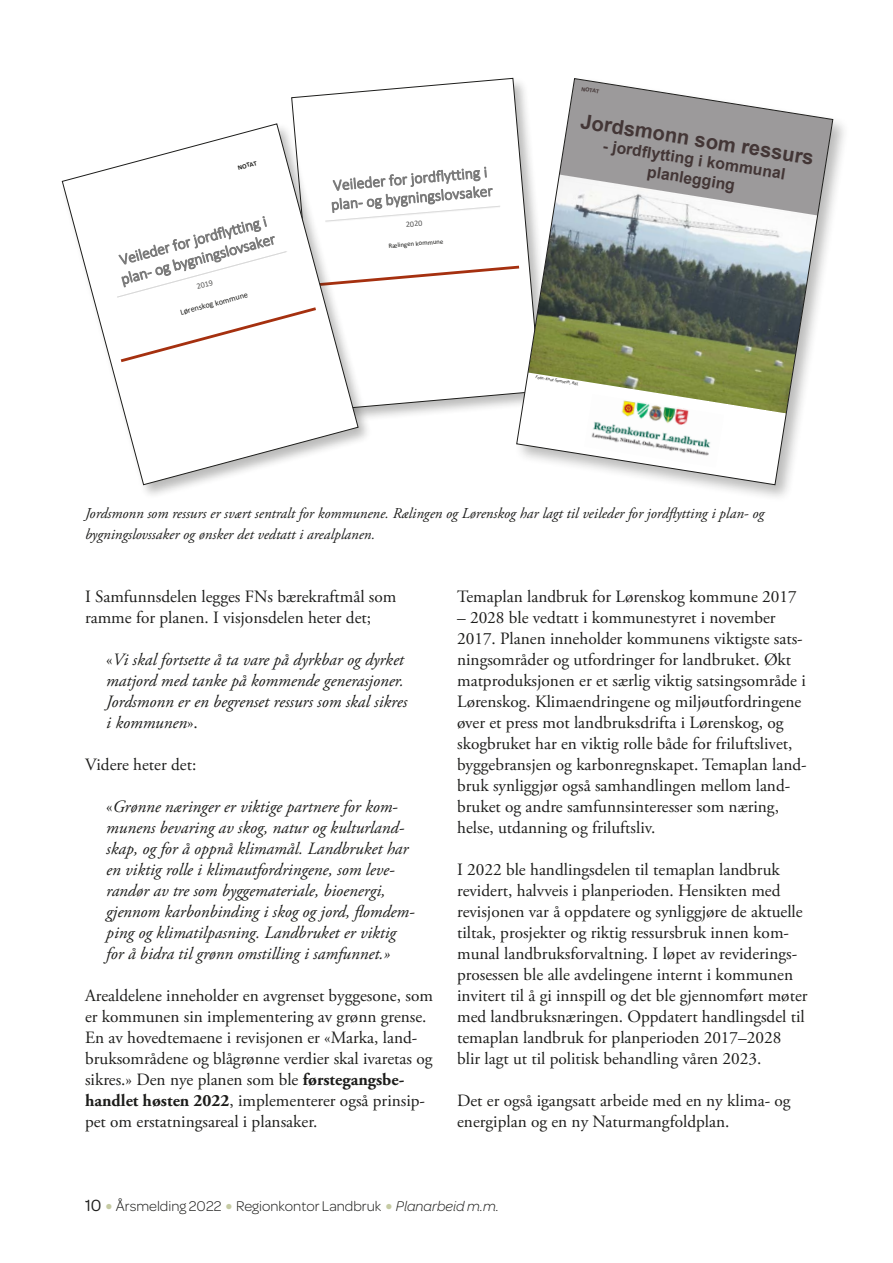
<style>
.page{position:relative;width:893px;height:1263px;background:#fff}
.page>*{position:absolute;margin:0;border:0;box-sizing:border-box;transform-origin:0 0}
.t1{font:700 20.25px "Arial";color:#433636}
.t2{font:17.25px/21px "Adobe Garamond Pro";color:#1d1d1b}
.t3{font:italic 17.25px/21px "Adobe Garamond Pro";color:#1d1d1b}
.t4{font:700 15.75px/18.9px "Arial";color:#433636;text-align:center}
.t5{font:300 15.6px/19px "Calibri";color:#7b7b7b}
.t6{font:italic 15px/21px "Adobe Garamond Pro";color:#1d1d1b}
.t7{font:300 15px "Omnes";color:#1d1d1b}
.t8{font:8.25px "Calibri";color:#1d1d1b}
.t9{font:8.25px "Calibri";color:#565655}
.t10{font:6.75px "Calibri";color:#1d1d1b}
.t11{font:700 6.75px "Calibri";color:#1d1d1b}
.t12{font:700 6.15px "Calibri";color:#433636}
.t13{font:italic 4.35px "Calibri";color:#1d1d1b}
.s1{font-style:normal}
.s2{font-weight:700}
.s3{font-weight:400;font-size:17.25px}
.s4{font-size:30px;color:#c6cba4}
.s5{font-style:italic}
</style>
<div class="page">
<div style="left:290px;top:76px;width:265px;height:349px;background:#1d1d1b;opacity:.3"></div>
<svg style="left:291px;top:78px;width:223px;height:333px"></svg>
<div style="left:514px;top:76px;width:336px;height:426px;background:#1d1d1b;opacity:.3"></div>
<svg style="left:516px;top:78px;width:317px;height:407px"></svg>
<div style="left:61px;top:122px;width:312px;height:377px;background:#1d1d1b;opacity:.3"></div>
<svg style="left:358px;top:266px;width:161px;height:96px"></svg>
<svg style="left:62px;top:123px;width:296px;height:362px"></svg>
<p class="t11" style="left:237px;top:163px;width:21px;rotate:-15deg">NOTAT</p>
<p class="t5" style="left:114px;top:252px;width:161px;rotate:-15deg">Veileder for jordflytting i plan- og bygningslovsaker</p>
<p class="t9" style="left:195px;top:281px;width:18px;rotate:-15deg">2019</p>
<p class="t8" style="left:179px;top:307px;width:71px;rotate:-15deg">Lørenskog kommune</p>
<p class="t5" style="left:329px;top:176px;width:164px;rotate:-5deg">Veileder for jordflytting i plan- og bygningslovsaker</p>
<p class="t9" style="left:405px;top:219px;width:18px;rotate:-5deg">2020</p>
<p class="t10" style="left:388px;top:241px;width:56px;rotate:-5deg">Rælingen kommune</p>
<p class="t12" style="left:582px;top:84px;width:20px;rotate:9deg">NOTAT</p>
<p class="t1" style="left:583px;top:107px;width:237px;rotate:9deg">Jordsmonn som ressurs</p>
<p class="t4" style="left:604px;top:136px;width:186px;rotate:9deg">- jordfl ytting i kommunal planlegging</p>
<p class="t13" style="left:536px;top:374px;width:45px;rotate:9deg">Foto: Knut Samseth, RKL</p>
<p class="t6" style="left:85px;top:503px;width:681px">Jordsmonn som ressurs er svært sentralt for kommunene. Rælingen og Lørenskog har lagt til veileder for jordflytting i plan- og bygningslovssaker og ønsker det vedtatt i arealplanen.</p>
<p class="t2" style="left:85px;top:587px;width:313px">I Samfunnsdelen legges FNs bærekraftmål som ramme for planen. I visjonsdelen heter det;</p>
<p class="t3" style="left:106px;top:650px;width:302px"><span class="s1">«</span>Vi skal fortsette å ta vare på dyrkbar og dyrket matjord med tanke på kommende generasjoner.<br>Jordsmonn er en begrenset ressurs som skal sikres i kommunen<span class="s1">».</span></p>
<p class="t2" style="left:85px;top:755px;width:113px">Videre heter det:</p>
<p class="t3" style="left:106px;top:797px;width:310px"><span class="s1">«</span>Grønne næringer er viktige partnere for kom&shy;munens bevaring av skog, natur og kulturland&shy;skap, og for å oppnå klimamål. Landbruket har en viktig rolle i klimautfordringene, som leve&shy;randør av tre som byggemateriale, bioenergi, gjennom karbonbinding i skog og jord, flomdem&shy;ping og klimatilpasning. Landbruket er viktig for å bidra til grønn omstilling i samfunnet.»</p>
<p class="t2" style="left:85px;top:986px;width:349px">Arealdelene inneholder en avgrenset byggesone, som er kommunen sin implementering av grønn grense.<br>En av hovedtemaene i revisjonen er «Marka, land&shy;bruksområdene og blågrønne verdier skal ivaretas og sikres.» Den nye planen som ble <span class="s2">førstegangsbe&shy;handlet høsten 2022</span>, implementerer også prinsip&shy;pet om erstatningsareal i plansaker.</p>
<p class="t2" style="left:457px;top:587px;width:341px">Temaplan landbruk for Lørenskog kommune 2017</p>
<p class="t2" style="left:457px;top:608px;width:351px">– 2028 ble vedtatt i kommunestyret i november 2017. Planen inneholder kommunens viktigste sats&shy;ningsområder og utfordringer for landbruket. Økt matproduksjonen er et særlig viktig satsingsområde i Lørenskog. Klimaendringene og miljøutfordringene øver et press mot landbruksdrifta i Lørenskog, og skogbruket har en viktig rolle både for friluftslivet, byggebransjen og karbonregnskapet. Temaplan land&shy;bruk synliggjør også samhandlingen mellom land&shy;bruket og andre samfunnsinteresser som næring, helse, utdanning og friluftsliv.</p>
<p class="t2" style="left:457px;top:860px;width:352px">I 2022 ble handlingsdelen til temaplan landbruk revidert, halvveis i planperioden. Hensikten med revisjonen var å oppdatere og synliggjøre de aktuelle tiltak, prosjekter og riktig ressursbruk innen kom&shy;munal landbruksforvaltning. I løpet av reviderings&shy;prosessen ble alle avdelingene internt i kommunen invitert til å gi innspill og det ble gjennomført møter med landbruksnæringen. Oppdatert handlingsdel til temaplan landbruk for planperioden 2017–2028 blir lagt ut til politisk behandling våren 2023.</p>
<p class="t2" style="left:457px;top:1091px;width:335px">Det er også igangsatt arbeide med en ny klima- og energiplan og en ny Naturmangfoldplan.</p>
<p class="t7" style="left:85px;top:1196px;width:415px"><span class="s3">10</span> <span class="s4">•</span> Årsmelding 2022 <span class="s4">•</span> Regionkontor Landbruk <span class="s4">•</span> <span class="s5">Planarbeid m.m.</span></p>
</div>
